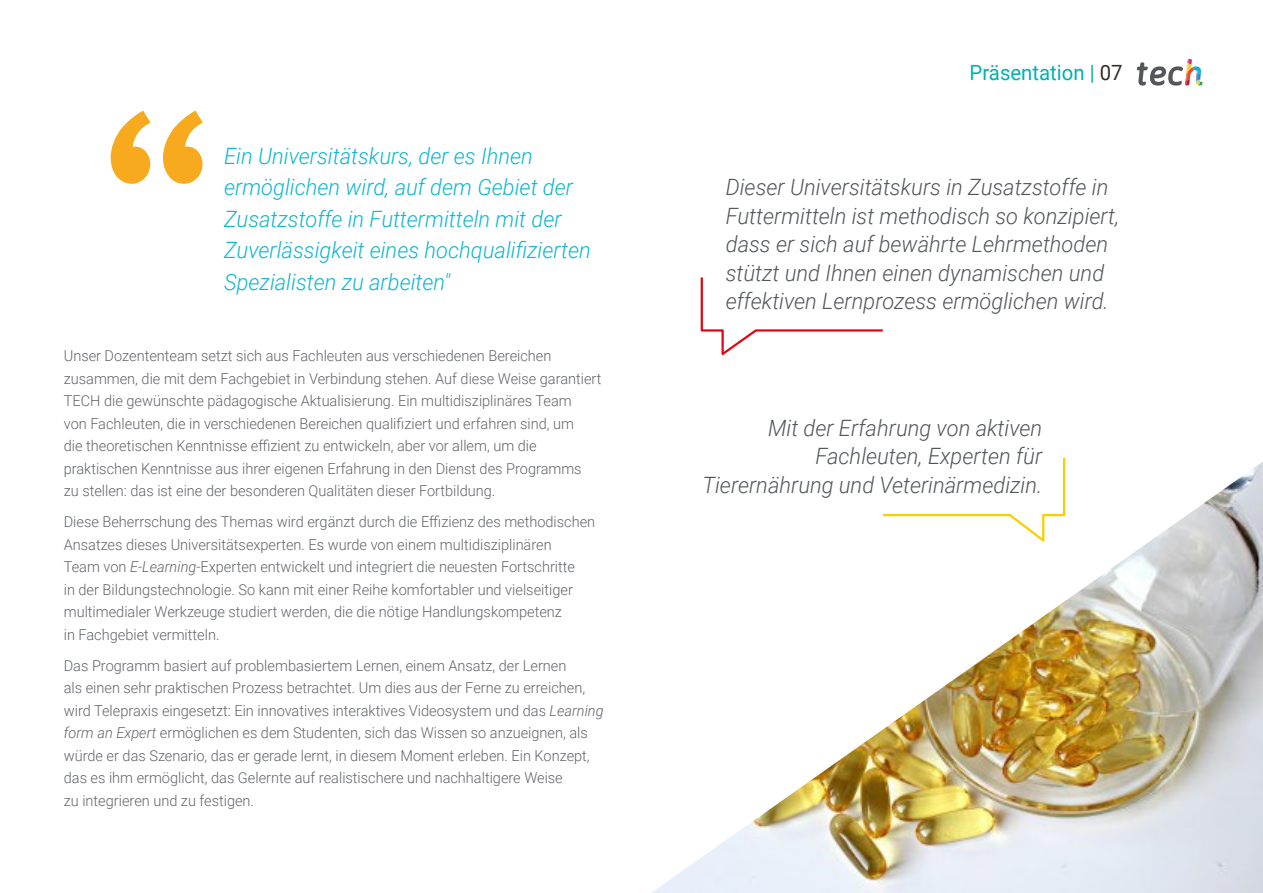
<style>
.page{position:relative;width:1263px;height:893px;background:#fff}
.page>*{position:absolute;margin:0;border:0;box-sizing:border-box;transform-origin:0 0}
.t1{font:italic 300 22.5px/28.5px "Roboto";color:#52555b}
.t2{font:italic 300 22.5px/31.5px "Roboto";color:#0fb6cf}
.t3{font:21px "Roboto";color:#00b2af}
.t4{font:300 15px/22.5px "Roboto";color:#61646a}
.s1{font-style:italic}
.s2{color:#00b0ad}
.s3{color:#312e20}
</style>
<div class="page">
<svg style="left:111px;top:111px;width:92px;height:73px"></svg>
<svg style="left:700px;top:277px;width:183px;height:78px"></svg>
<img style="left:652px;top:462px;width:611px;height:431px">
<svg style="left:1137px;top:59px;width:65px;height:27px"></svg>
<svg style="left:881px;top:457px;width:185px;height:88px"></svg>
<h1 class="t2" style="left:224px;top:139px;width:368px">Ein Universitätskurs, der es Ihnen ermöglichen wird, auf dem Gebiet der Zusatzstoffe in Futtermitteln mit der Zuverlässigkeit eines hochqualifizierten Spezialisten zu arbeiten"</h1>
<p class="t4" style="left:64px;top:344px;width:539px">Unser Dozententeam setzt sich aus Fachleuten aus verschiedenen Bereichen zusammen, die mit dem Fachgebiet in Verbindung stehen. Auf diese Weise garantiert TECH die gewünschte pädagogische Aktualisierung. Ein multidisziplinäres Team<br>von Fachleuten, die in verschiedenen Bereichen qualifiziert und erfahren sind, um<br>die theoretischen Kenntnisse effizient zu entwickeln, aber vor allem, um die praktischen Kenntnisse aus ihrer eigenen Erfahrung in den Dienst des Programms<br>zu stellen: das ist eine der besonderen Qualitäten dieser Fortbildung.</p>
<p class="t4" style="left:64px;top:510px;width:533px">Diese Beherrschung des Themas wird ergänzt durch die Effizienz des methodischen Ansatzes dieses Universitätsexperten. Es wurde von einem multidisziplinären<br>Team von <span class="s1">E-Learning</span>-Experten entwickelt und integriert die neuesten Fortschritte<br>in der Bildungstechnologie. So kann mit einer Reihe komfortabler und vielseitiger multimedialer Werkzeuge studiert werden, die die nötige Handlungskompetenz<br>in Fachgebiet vermitteln.</p>
<p class="t4" style="left:64px;top:654px;width:541px">Das Programm basiert auf problembasiertem Lernen, einem Ansatz, der Lernen<br>als einen sehr praktischen Prozess betrachtet. Um dies aus der Ferne zu erreichen, wird Telepraxis eingesetzt: Ein innovatives interaktives Videosystem und das <span class="s1">Learning form an Expert</span> ermöglichen es dem Studenten, sich das Wissen so anzueignen, als würde er das Szenario, das er gerade lernt, in diesem Moment erleben. Ein Konzept, das es ihm ermöglicht, das Gelernte auf realistischere und nachhaltigere Weise<br>zu integrieren und zu festigen.</p>
<h2 class="t3" style="left:969px;top:57px;width:155px">Präsenta<span class="s2">tion |</span> <span class="s3">07</span></h2>
<h1 class="t1" style="left:726px;top:172px;width:395px">Dieser Universitätskurs in Zusatzstoffe in Futtermitteln ist methodisch so konzipiert, dass er sich auf bewährte Lehrmethoden stützt und Ihnen einen dynamischen und effektiven Lernprozess ermöglichen wird.</h1>
<h1 class="t1" style="left:702px;top:413px;width:341px;text-align:right">Mit der Erfahrung von aktiven<br>Fachleuten, Experten für<br>Tierernährung und Veterinärmedizin.</h1>
</div>
